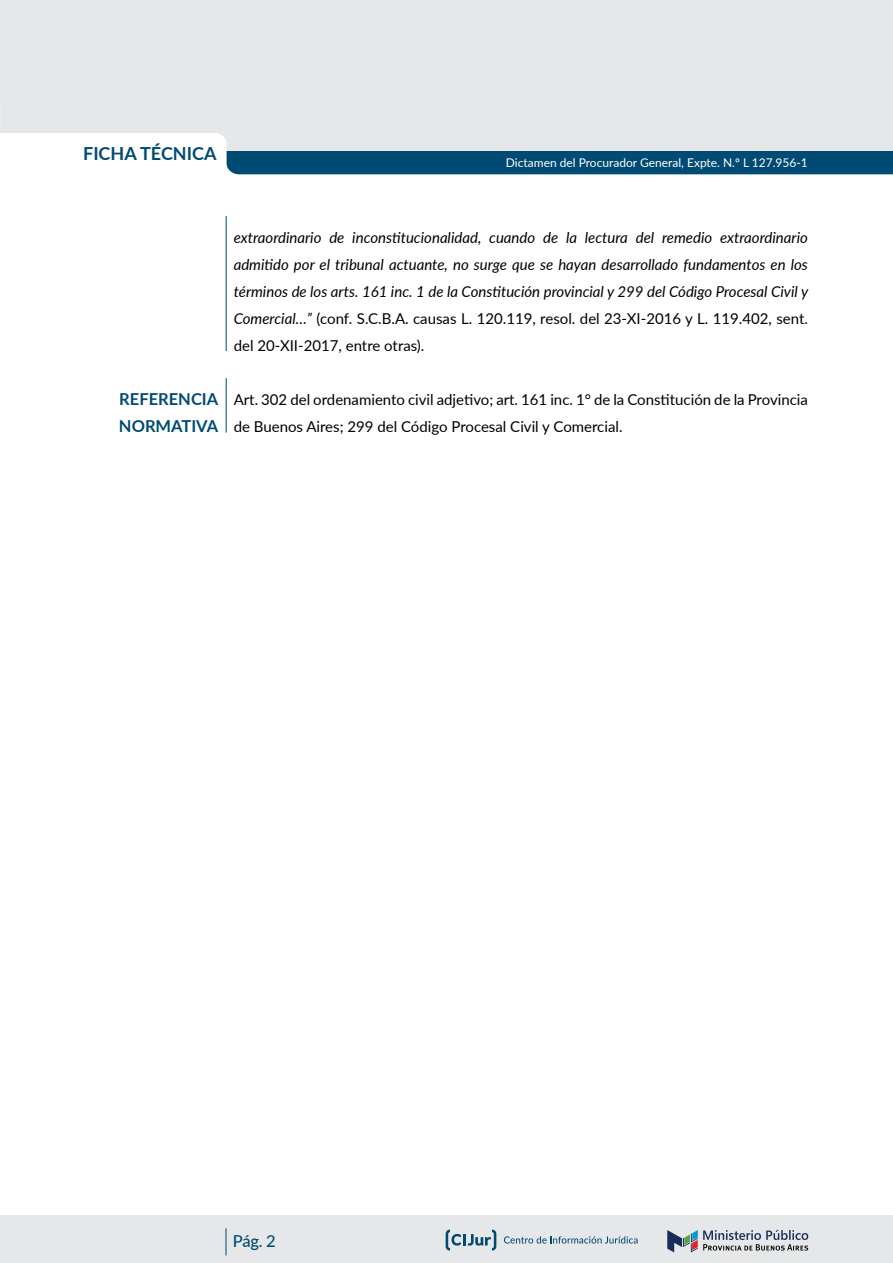
<style>
.page{position:relative;width:893px;height:1263px;background:#fff}
.page>*{position:absolute;margin:0;border:0;box-sizing:border-box;transform-origin:0 0}
.t1{font:700 18px "Lato";color:#004b74}
.t2{font:700 16.5px/27px "Lato";color:#004b74}
.t3{font:500 16.5px "Lato";color:#004b74}
.t4{font:italic 15px/27px "Lato";color:#000;text-align:justify}
.t5{font:15px/27px "Lato";color:#000}
.t6{font:12px "Lato";color:#fff}
.s1{font-style:normal}
</style>
<div class="page">
<div style="left:0;top:1215px;width:893px;height:48px;background:#e6e7e8"></div>
<svg style="left:667px;top:1230px;width:141px;height:22px"></svg>
<svg style="left:504px;top:1236px;width:134px;height:7px"></svg>
<svg style="left:446px;top:1229px;width:50px;height:21px"></svg>
<svg style="left:226px;top:1228px;width:1px;height:27px"></svg>
<div style="left:0;top:0;width:893px;height:166px;background:#e6e7e8"></div>
<hr style="left:226px;top:216px;width:1px;height:135px;background:#004b74">
<div style="left:227px;top:151px;width:666px;height:23px;background:#004b74"></div>
<hr style="left:226px;top:378px;width:1px;height:55px;background:#004b74">
<p class="t1" style="left:83px;top:140px;width:135px">FICHA TÉCNICA</p>
<p class="t6" style="left:506px;top:155px;width:303px">Dictamen del Procurador General, Expte. N.º L 127.956-1</p>
<p class="t4" style="left:234px;top:223px;width:576px">extraordinario de inconstitucionalidad, cuando de la lectura del remedio extraordinario admitido por el tribunal actuante, no surge que se hayan desarrollado fundamentos en los términos de los arts. 161 inc. 1 de la Constitución provincial y 299 del Código Procesal Civil y Comercial…” <span class="s1">(conf. S.C.B.A. causas L. 120.119, resol. del 23-XI-2016 y L. 119.402, sent. del 20-XII-2017, entre otras).</span></p>
<p class="t2" style="left:119px;top:385px;width:101px">REFERENCIA<br>NORMATIVA</p>
<p class="t5" style="left:234px;top:385px;width:576px">Art. 302 del ordenamiento civil adjetivo; art. 161 inc. 1° de la Constitución de la Provincia de Buenos Aires; 299 del Código Procesal Civil y Comercial.</p>
<p class="t3" style="left:233px;top:1229px;width:44px">Pág. 2</p>
</div>
